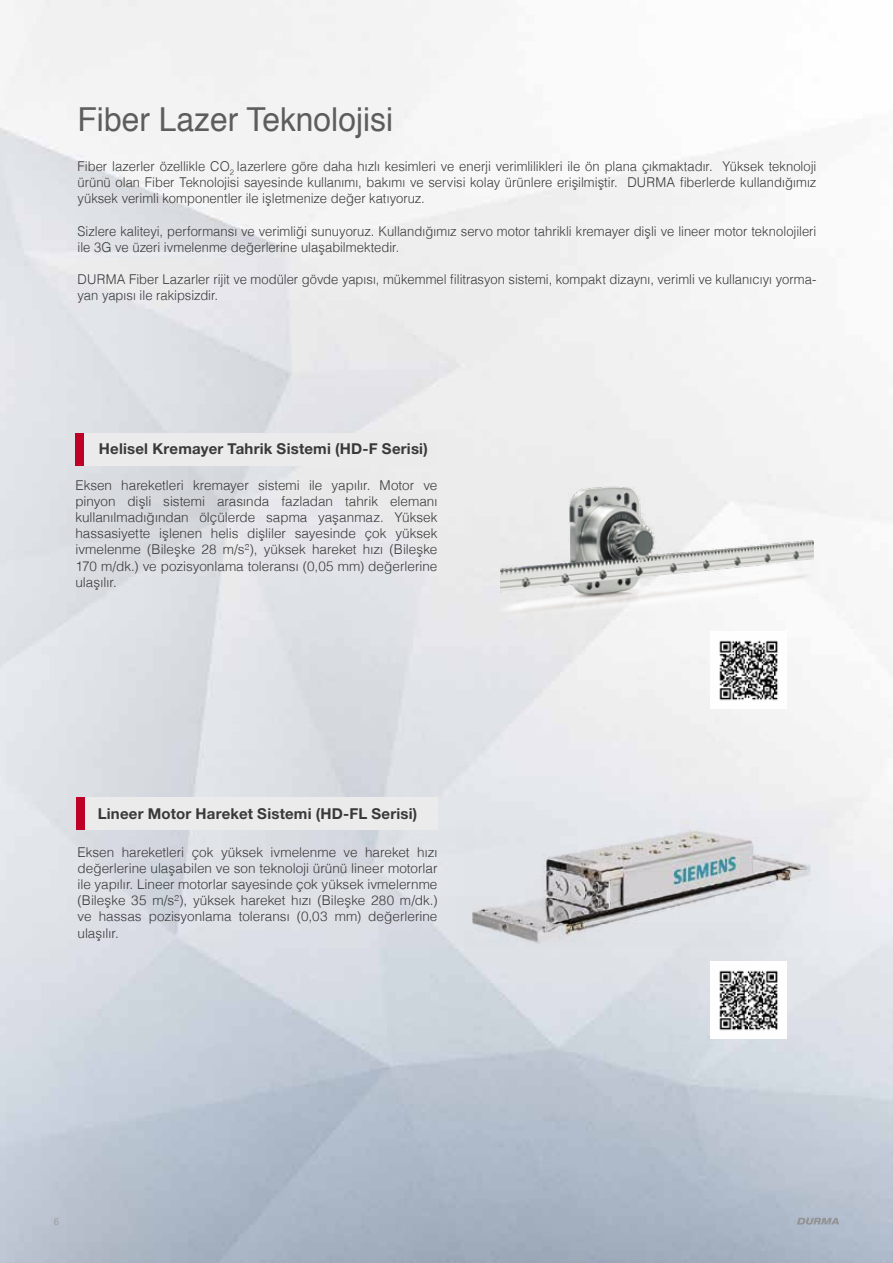
<style>
.page{position:relative;width:893px;height:1263px;background:#fff}
.page>*{position:absolute;margin:0;border:0;box-sizing:border-box;transform-origin:0 0}
.t1{font:33px "Helvetica";color:#5d5d5d;scale:.96 1}
.t2{font:700 15px "Helvetica Neue LT Pro";letter-spacing:.015em;color:#393939}
.t3{font:300 13.5px/16.2px "Helvetica";color:#393939;scale:.96 1}
.t4{font:300 13.5px/16.2px "Helvetica";color:#393939;text-align:justify}
.t5{font:300 condensed 9.75px "Helvetica Neue LT Pro";color:#939393}
</style>
<div class="page">
<img style="left:0;top:0;width:893px;height:1263px">
<img style="left:710px;top:631px;width:77px;height:77px">
<img style="left:710px;top:961px;width:77px;height:77px">
<div style="left:84px;top:433px;width:353px;height:32px;background:#ebebeb"></div>
<div style="left:75px;top:433px;width:9px;height:32px;background:#be0027"></div>
<div style="left:85px;top:797px;width:352px;height:33px;background:#ebebeb"></div>
<div style="left:77px;top:797px;width:8px;height:33px;background:#be0027"></div>
<img style="left:457px;top:821px;width:371px;height:126px">
<img style="left:501px;top:480px;width:313px;height:138px">
<svg style="left:797px;top:1218px;width:42px;height:6px"></svg>
<h1 class="t1" style="left:78px;top:94px;width:330px">Fiber Lazer Teknolojisi</h1>
<p class="t3" style="left:78px;top:157px;width:771px;text-align:justify">Fiber lazerler özellikle CO<sub>2</sub> lazerlere göre daha hızlı kesimleri ve enerji verimlilikleri ile ön plana çıkmaktadır. Yüksek teknoloji ürünü olan Fiber Teknolojisi sayesinde kullanımı, bakımı ve servisi kolay ürünlere erişilmiştir. DURMA fiberlerde kullandığımız yüksek verimli komponentler ile işletmenize değer katıyoruz.</p>
<p class="t3" style="left:78px;top:222px;width:771px">Sizlere kaliteyi, performansı ve verimliği sunuyoruz. Kullandığımız servo motor tahrikli kremayer dişli ve lineer motor teknolojileri ile 3G ve üzeri ivmelenme değerlerine ulaşabilmektedir.</p>
<p class="t3" style="left:78px;top:270px;width:771px">DURMA Fiber Lazarler rijit ve modüler gövde yapısı, mükemmel filitrasyon sistemi, kompakt dizaynı, verimli ve kullanıcıyı yorma&shy;yan yapısı ile rakipsizdir.</p>
<p class="t2" style="left:99px;top:439px;width:330px">Helisel Kremayer Tahrik Sistemi (HD-F Serisi)</p>
<p class="t4" style="left:75px;top:476px;width:364px">Eksen hareketleri kremayer sistemi ile yapılır. Motor ve pinyon dişli sistemi arasında fazladan tahrik elemanı kullanılmadığından ölçülerde sapma yaşanmaz. Yüksek hassasiyette işlenen helis dişliler sayesinde çok yüksek ivmelenme (Bileşke 28 m/s²), yüksek hareket hızı (Bileşke 170 m/dk.) ve pozisyonlama toleransı (0,05 mm) değerlerine ulaşılır.</p>
<p class="t2" style="left:98px;top:805px;width:321px">Lineer Motor Hareket Sistemi (HD-FL Serisi)</p>
<p class="t4" style="left:78px;top:843px;width:361px">Eksen hareketleri çok yüksek ivmelenme ve hareket hızı değerlerine ulaşabilen ve son teknoloji ürünü lineer motorlar ile yapılır. Lineer motorlar sayesinde çok yüksek ivmelernme (Bileşke 35 m/s²), yüksek hareket hızı (Bileşke 280 m/dk.) ve hassas pozisyonlama toleransı (0,03 mm) değerlerine ulaşılır.</p>
<p class="t5" style="left:54px;top:1215px;width:6px">6</p>
</div>
